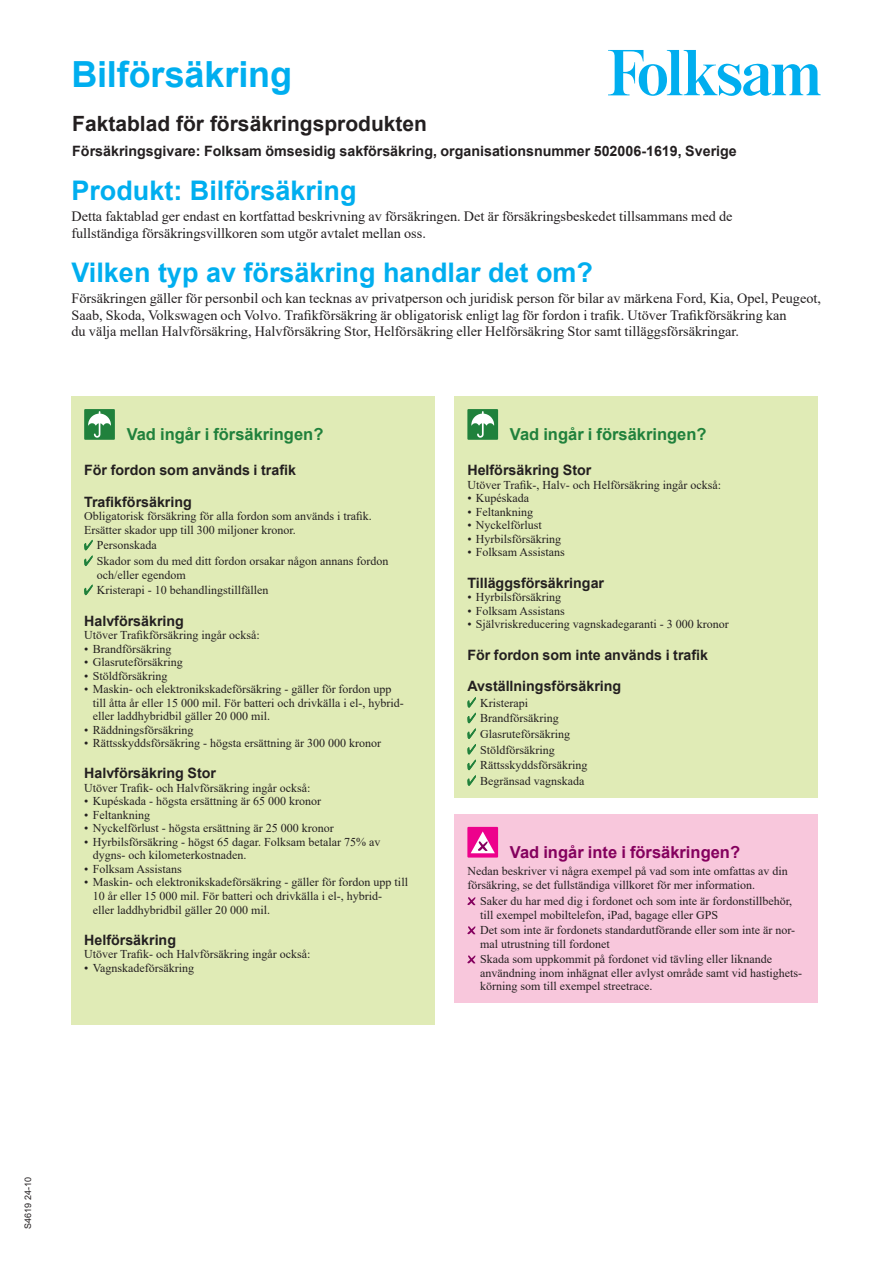
<style>
.page{position:relative;width:893px;height:1263px;background:#fff}
.page>*{position:absolute;margin:0;border:0;box-sizing:border-box;transform-origin:0 0}
.Rubrik_2_24pt_Arial{font:700 36px "Arial";letter-spacing:-.005em;color:#00aeef}
._0_Rubrik_3_18pt_Arial_R1{font:700 27px "Arial";color:#00aeef}
.t1{font:700 21px "Arial";color:#231f20}
._0_Rubrik_5_11pt__Arial_R2{font:700 16.5px "Arial";color:#20813c}
._0_Rubrik_5_11pt__Arial_R2-2{font:700 16.5px "Arial";color:#85015e}
._0_Brödtext{font:14.25px/16.5px "Times New Roman";color:#231f20}
._0_Rubrik_6_9_5pt_Arial_R3{font:700 14.25px "Arial";color:#231f20}
._0_Tabell_Text_lista{font:12px/13.5px "Times New Roman";color:#231f20}
._0_Tabell_Text{font:12px/13.5px "Times New Roman";color:#231f20}
.Trycksaksnummer{font:9px "Arial";color:#231f20}
</style>
<div class="page">
<svg style="left:608px;top:50px;width:213px;height:46px"></svg>
<div style="left:71px;top:396px;width:364px;height:629px;background:#e0ebb6"></div>
<div style="left:84px;top:409px;width:31px;height:31px;background:#20813c"></div>
<svg style="left:88px;top:411px;width:23px;height:27px"></svg>
<svg style="left:84px;top:540px;width:9px;height:26px"></svg>
<svg style="left:84px;top:585px;width:9px;height:10px"></svg>
<div style="left:455px;top:396px;width:363px;height:402px;background:#e0ebb6"></div>
<div style="left:467px;top:409px;width:31px;height:31px;background:#20813c"></div>
<svg style="left:471px;top:411px;width:23px;height:27px"></svg>
<svg style="left:467px;top:697px;width:9px;height:89px"></svg>
<div style="left:455px;top:814px;width:363px;height:188px;background:#f8c7dc"></div>
<div style="left:467px;top:827px;width:31px;height:30px;background:#ed028c"></div>
<svg style="left:471px;top:831px;width:24px;height:22px"></svg>
<svg style="left:467px;top:897px;width:8px;height:8px"></svg>
<svg style="left:467px;top:926px;width:8px;height:8px"></svg>
<svg style="left:467px;top:955px;width:8px;height:8px"></svg>
<p class="Rubrik_2_24pt_Arial" style="left:71px;top:49px;width:222px">Bilförsäkring</p>
<h3 class="t1" style="left:72px;top:109px;width:356px">Faktablad för försäkringsprodukten</h3>
<p class="_0_Rubrik_6_9_5pt_Arial_R3" style="left:72px;top:141px;width:666px">Försäkringsgivare: Folksam ömsesidig sakförsäkring, organisationsnummer 502006-1619, Sverige</p>
<p class="_0_Rubrik_3_18pt_Arial_R1" style="left:71px;top:172px;width:287px">Produkt: Bilförsäkring</p>
<p class="_0_Brödtext" style="left:71px;top:208px;width:663px">Detta faktablad ger endast en kortfattad beskrivning av försäkringen. Det är försäkringsbeskedet tillsammans med de fullständiga försäkringsvillkoren som utgör avtalet mellan oss.</p>
<p class="_0_Rubrik_3_18pt_Arial_R1" style="left:71px;top:254px;width:523px">Vilken typ av försäkring handlar det om?</p>
<p class="_0_Brödtext" style="left:71px;top:290px;width:751px">Försäkringen gäller för personbil och kan tecknas av privatperson och juridisk person för bilar av märkena Ford, Kia, Opel, Peugeot,<br>Saab, Skoda, Volkswagen och Volvo. Trafikförsäkring är obligatorisk enligt lag för fordon i trafik. Utöver Trafikförsäkring kan<br>du välja mellan Halvförsäkring, Halvförsäkring Stor, Helförsäkring eller Helförsäkring Stor samt tilläggsförsäkringar.</p>
<p class="_0_Rubrik_5_11pt__Arial_R2" style="left:127px;top:422px;width:198px">Vad ingår i försäkringen?</p>
<p class="_0_Rubrik_6_9_5pt_Arial_R3" style="left:84px;top:460px;width:213px">För fordon som används i trafik</p>
<p class="_0_Rubrik_6_9_5pt_Arial_R3" style="left:84px;top:492px;width:109px">Trafikförsäkring</p>
<p class="_0_Tabell_Text" style="left:84px;top:509px;width:289px">Obligatorisk försäkring för alla fordon som används i trafik.<br>Ersätter skador upp till 300 miljoner kronor.</p>
<p class="_0_Tabell_Text_lista" style="left:97px;top:538px;width:61px">Personskada</p>
<p class="_0_Tabell_Text_lista" style="left:97px;top:554px;width:293px">Skador som du med ditt fordon orsakar någon annans fordon och/eller egendom</p>
<p class="_0_Tabell_Text_lista" style="left:97px;top:583px;width:173px">Kristerapi - 10 behandlingstillfällen</p>
<p class="_0_Rubrik_6_9_5pt_Arial_R3" style="left:84px;top:610px;width:101px">Halvförsäkring</p>
<p class="_0_Tabell_Text" style="left:84px;top:628px;width:177px">Utöver Trafikförsäkring ingår också:</p>
<p class="_0_Tabell_Text_lista" style="left:84px;top:641px;width:89px">• Brandförsäkring</p>
<p class="_0_Tabell_Text_lista" style="left:84px;top:655px;width:100px">• Glasruteförsäkring</p>
<p class="_0_Tabell_Text_lista" style="left:84px;top:668px;width:85px">• Stöldförsäkring</p>
<p class="_0_Tabell_Text_lista" style="left:93px;top:682px;width:312px;text-indent:-9px">• Maskin- och elektronikskadeförsäkring - gäller för fordon upp till åtta år eller 15 000 mil. För batteri och drivkälla i el-, hybrid&shy;eller laddhybridbil gäller 20 000 mil.</p>
<p class="_0_Tabell_Text_lista" style="left:84px;top:722px;width:111px">• Räddningsförsäkring</p>
<p class="_0_Tabell_Text_lista" style="left:84px;top:736px;width:298px">• Rättsskyddsförsäkring - högsta ersättning är 300 000 kronor</p>
<p class="_0_Rubrik_6_9_5pt_Arial_R3" style="left:84px;top:763px;width:133px">Halvförsäkring Stor</p>
<p class="_0_Tabell_Text" style="left:84px;top:781px;width:228px">Utöver Trafik- och Halvförsäkring ingår också:</p>
<p class="_0_Tabell_Text_lista" style="left:84px;top:794px;width:238px">• Kupéskada - högsta ersättning är 65 000 kronor</p>
<p class="_0_Tabell_Text_lista" style="left:84px;top:808px;width:67px">• Feltankning</p>
<p class="_0_Tabell_Text_lista" style="left:84px;top:821px;width:251px">• Nyckelförlust - högsta ersättning är 25 000 kronor</p>
<p class="_0_Tabell_Text_lista" style="left:93px;top:835px;width:289px;text-indent:-9px">• Hyrbilsförsäkring - högst 65 dagar. Folksam betalar 75% av dygns- och kilometerkostnaden.</p>
<p class="_0_Tabell_Text_lista" style="left:84px;top:862px;width:99px">• Folksam Assistans</p>
<p class="_0_Tabell_Text_lista" style="left:93px;top:875px;width:317px;text-indent:-9px">• Maskin- och elektronikskadeförsäkring - gäller för fordon upp till<br>10 år eller 15 000 mil. För batteri och drivkälla i el-, hybrid-<br>eller laddhybridbil gäller 20 000 mil.</p>
<p class="_0_Rubrik_6_9_5pt_Arial_R3" style="left:84px;top:930px;width:93px">Helförsäkring</p>
<p class="_0_Tabell_Text" style="left:84px;top:947px;width:228px">Utöver Trafik- och Halvförsäkring ingår också:</p>
<p class="_0_Tabell_Text_lista" style="left:84px;top:961px;width:111px">• Vagnskadeförsäkring</p>
<p class="_0_Rubrik_5_11pt__Arial_R2" style="left:510px;top:422px;width:198px">Vad ingår i försäkringen?</p>
<p class="_0_Rubrik_6_9_5pt_Arial_R3" style="left:467px;top:460px;width:125px">Helförsäkring Stor</p>
<p class="_0_Tabell_Text" style="left:467px;top:478px;width:255px">Utöver Trafik-, Halv- och Helförsäkring ingår också:</p>
<p class="_0_Tabell_Text_lista" style="left:467px;top:491px;width:63px">• Kupéskada</p>
<p class="_0_Tabell_Text_lista" style="left:467px;top:505px;width:67px">• Feltankning</p>
<p class="_0_Tabell_Text_lista" style="left:467px;top:518px;width:76px">• Nyckelförlust</p>
<p class="_0_Tabell_Text_lista" style="left:467px;top:532px;width:95px">• Hyrbilsförsäkring</p>
<p class="_0_Tabell_Text_lista" style="left:467px;top:545px;width:99px">• Folksam Assistans</p>
<p class="_0_Rubrik_6_9_5pt_Arial_R3" style="left:467px;top:573px;width:138px">Tilläggsförsäkringar</p>
<p class="_0_Tabell_Text_lista" style="left:467px;top:590px;width:95px">• Hyrbilsförsäkring</p>
<p class="_0_Tabell_Text_lista" style="left:467px;top:604px;width:99px">• Folksam Assistans</p>
<p class="_0_Tabell_Text_lista" style="left:467px;top:617px;width:263px">• Självriskreducering vagnskadegaranti - 3 000 kronor</p>
<p class="_0_Rubrik_6_9_5pt_Arial_R3" style="left:467px;top:645px;width:242px">För fordon som inte används i trafik</p>
<p class="_0_Rubrik_6_9_5pt_Arial_R3" style="left:467px;top:676px;width:155px">Avställningsförsäkring</p>
<p class="_0_Tabell_Text_lista" style="left:480px;top:695px;width:49px">Kristerapi</p>
<p class="_0_Tabell_Text_lista" style="left:480px;top:711px;width:80px">Brandförsäkring</p>
<p class="_0_Tabell_Text_lista" style="left:480px;top:727px;width:91px">Glasruteförsäkring</p>
<p class="_0_Tabell_Text_lista" style="left:480px;top:742px;width:76px">Stöldförsäkring</p>
<p class="_0_Tabell_Text_lista" style="left:480px;top:758px;width:109px">Rättsskyddsförsäkring</p>
<p class="_0_Tabell_Text_lista" style="left:480px;top:774px;width:106px">Begränsad vagnskada</p>
<p class="_0_Rubrik_5_11pt__Arial_R2-2" style="left:510px;top:840px;width:232px">Vad ingår inte i försäkringen?</p>
<p class="_0_Tabell_Text" style="left:467px;top:864px;width:322px">Nedan beskriver vi några exempel på vad som inte omfattas av din försäkring, se det fullständiga villkoret för mer information.</p>
<p class="_0_Tabell_Text_lista" style="left:480px;top:894px;width:314px">Saker du har med dig i fordonet och som inte är fordonstillbehör, till exempel mobiltelefon, iPad, bagage eller GPS</p>
<p class="_0_Tabell_Text_lista" style="left:480px;top:923px;width:316px">Det som inte är fordonets standardutförande eller som inte är nor&shy;mal utrustning till fordonet</p>
<p class="_0_Tabell_Text_lista" style="left:480px;top:952px;width:323px">Skada som uppkommit på fordonet vid tävling eller liknande användning inom inhägnat eller avlyst område samt vid hastighets&shy;körning som till exempel streetrace.</p>
<p class="Trycksaksnummer" style="left:22px;top:1229px;width:53px;rotate:-90deg">S4619 24-10</p>
</div>
